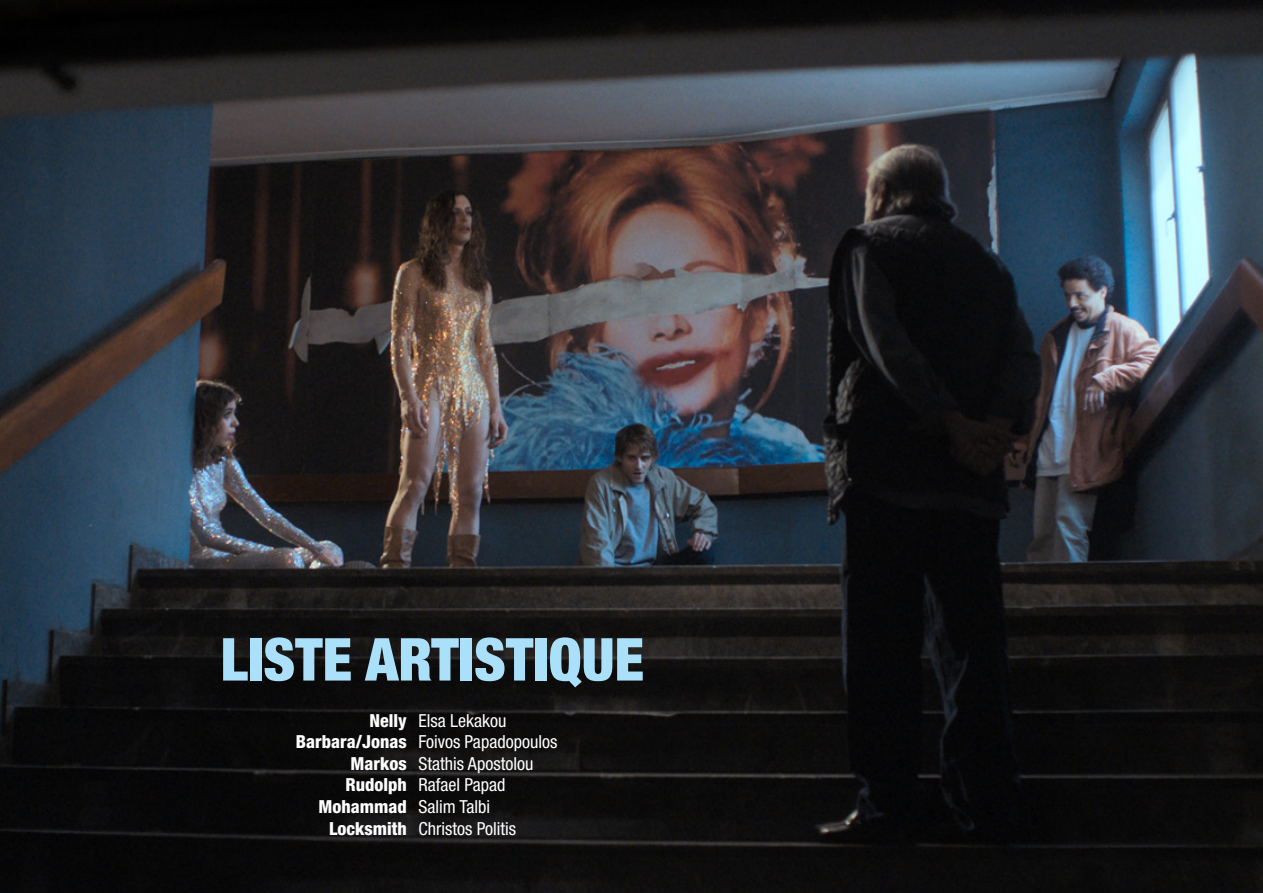
<style>
.page{position:relative;width:1263px;height:893px;background:#fff}
.page>*{position:absolute;margin:0;border:0;box-sizing:border-box;transform-origin:0 0}
.t1{font:900 condensed 59.25px "Helvetica Neue";color:#aae0f9}
.t2{font:condensed 18px "Helvetica Neue LT Std";color:#fff}
.t3{font:800 condensed 18px "Helvetica Neue LT Std";color:#fff}
</style>
<div class="page">
<img style="left:0;top:0;width:1263px;height:893px">
<p class="t1" style="left:221px;top:611px;width:425px">LISTE ARTISTIQUE</p>
<p class="t2" style="left:418px;top:710px;width:89px">Elsa Lekakou</p>
<p class="t2" style="left:418px;top:731px;width:141px">Foivos Papadopoulos</p>
<p class="t2" style="left:418px;top:753px;width:116px">Stathis Apostolou</p>
<p class="t2" style="left:418px;top:775px;width:89px">Rafael Papad</p>
<p class="t2" style="left:418px;top:796px;width:73px">Salim Talbi</p>
<p class="t2" style="left:418px;top:818px;width:99px">Christos Politis</p>
<p class="t3" style="left:369px;top:709px;width:39px">Nelly</p>
<p class="t3" style="left:296px;top:731px;width:112px">Barbara/Jonas</p>
<p class="t3" style="left:351px;top:752px;width:58px">Markos</p>
<p class="t3" style="left:345px;top:774px;width:63px">Rudolph</p>
<p class="t3" style="left:318px;top:795px;width:90px">Mohammad</p>
<p class="t3" style="left:329px;top:817px;width:79px">Locksmith</p>
</div>
